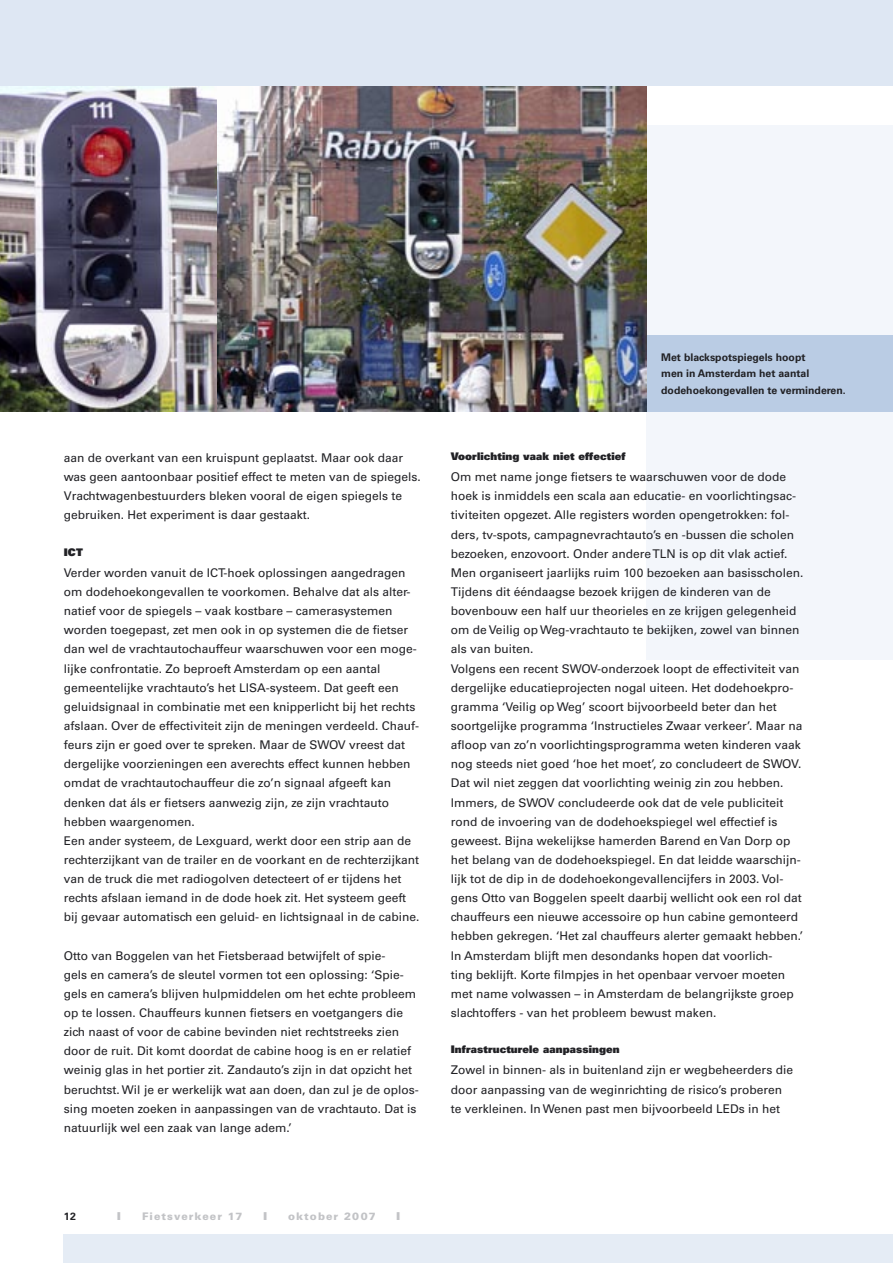
<style>
.page{position:relative;width:893px;height:1263px;background:#fff}
.page>*{position:absolute;margin:0;border:0;box-sizing:border-box;transform-origin:0 0}
.Platte_tekst{font:12px/19.2px "Univers LT";color:#212125}
.t1{font:900 10.8px "Univers LT";color:#c2c3c6;scale:1.2 1}
.Bijschriftjes{font:700 10.5px/16.5px "Univers LT";color:#212125}
.tussenkop{font:900 10.5px "Univers";letter-spacing:.01em;color:#212125}
.t2{font:900 10.5px "Univers LT";letter-spacing:.1em;color:#c2c3c6}
</style>
<div class="page">
<div style="left:0;top:0;width:893px;height:277px;background:#dee7f3"></div>
<div style="left:64px;top:1234px;width:829px;height:29px;background:#e5ecf5"></div>
<div style="left:646px;top:124px;width:247px;height:536px;background:#f3f6fb"></div>
<div style="left:637px;top:86px;width:256px;height:38px;background:#fff"></div>
<div style="left:646px;top:335px;width:247px;height:76px;background:#bacce4"></div>
<img style="left:0;top:86px;width:218px;height:325px">
<img style="left:218px;top:86px;width:428px;height:325px">
<p class="Platte_tekst" style="left:64px;top:448px;width:358px">aan de overkant van een kruispunt geplaatst. Maar ook daar was geen aantoonbaar positief effect te meten van de spiegels.<br>Vrachtwagenbestuurders bleken vooral de eigen spiegels te gebruiken. Het experiment is daar gestaakt.</p>
<p class="tussenkop" style="left:64px;top:545px;width:21px">ICT</p>
<p class="Platte_tekst" style="left:64px;top:563px;width:357px">Verder worden vanuit de ICT-hoek oplossingen aangedragen om dodehoekongevallen te voorkomen. Behalve dat als alter&shy;natief voor de spiegels – vaak kostbare – camerasystemen worden toegepast, zet men ook in op systemen die de fietser dan wel de vrachtautochauffeur waarschuwen voor een moge&shy;lijke confrontatie. Zo beproeft Amsterdam op een aantal gemeentelijke vrachtauto’s het LISA-systeem. Dat geeft een geluidsignaal in combinatie met een knipperlicht bij het rechts afslaan. Over de effectiviteit zijn de meningen verdeeld. Chauf&shy;feurs zijn er goed over te spreken. Maar de SWOV vreest dat dergelijke voorzieningen een averechts effect kunnen hebben omdat de vrachtautochauffeur die zo’n signaal afgeeft kan denken dat áls er fietsers aanwezig zijn, ze zijn vrachtauto hebben waargenomen.</p>
<p class="Platte_tekst" style="left:64px;top:831px;width:357px">Een ander systeem, de Lexguard, werkt door een strip aan de rechterzijkant van de trailer en de voorkant en de rechterzijkant van de truck die met radiogolven detecteert of er tijdens het rechts afslaan iemand in de dode hoek zit. Het systeem geeft bij gevaar automatisch een geluid- en lichtsignaal in de cabine.</p>
<p class="Platte_tekst" style="left:64px;top:946px;width:356px">Otto van Boggelen van het Fietsberaad betwijfelt of spie-<br>gels en camera’s de sleutel vormen tot een oplossing: ‘Spie&shy;gels en camera’s blijven hulpmiddelen om het echte probleem op te lossen. Chauffeurs kunnen fietsers en voetgangers die zich naast of voor de cabine bevinden niet rechtstreeks zien door de ruit. Dit komt doordat de cabine hoog is en er relatief weinig glas in het portier zit. Zandauto’s zijn in dat opzicht het beruchtst. Wil je er werkelijk wat aan doen, dan zul je de oplos&shy;sing moeten zoeken in aanpassingen van de vrachtauto. Dat is natuurlijk wel een zaak van lange adem.’</p>
<p class="Bijschriftjes" style="left:661px;top:349px;width:186px">Met blackspotspiegels hoopt<br>men in Amsterdam het aantal dodehoekongevallen te verminderen.</p>
<p class="tussenkop" style="left:451px;top:449px;width:176px">Voorlichting vaak niet effectief</p>
<p class="Platte_tekst" style="left:451px;top:467px;width:354px">Om met name jonge fietsers te waarschuwen voor de dode hoek is inmiddels een scala aan educatie- en voorlichtingsac&shy;tiviteiten opgezet. Alle registers worden opengetrokken: fol&shy;ders, tv-spots, campagnevrachtauto’s en -bussen die scholen bezoeken, enzovoort. Onder andere TLN is op dit vlak actief.<br>Men organiseert jaarlijks ruim 100 bezoeken aan basisscholen.<br>Tijdens dit ééndaagse bezoek krijgen de kinderen van de bovenbouw een half uur theorieles en ze krijgen gelegenheid om de Veilig op Weg-vrachtauto te bekijken, zowel van binnen als van buiten.<br>Volgens een recent SWOV-onderzoek loopt de effectiviteit van dergelijke educatieprojecten nogal uiteen. Het dodehoekpro&shy;gramma ‘Veilig op Weg’ scoort bijvoorbeeld beter dan het soortgelijke programma ‘Instructieles Zwaar verkeer’. Maar na afloop van zo’n voorlichtingsprogramma weten kinderen vaak nog steeds niet goed ‘hoe het moet’, zo concludeert de SWOV.</p>
<p class="Platte_tekst" style="left:451px;top:774px;width:354px">Dat wil niet zeggen dat voorlichting weinig zin zou hebben.<br>Immers, de SWOV concludeerde ook dat de vele publiciteit rond de invoering van de dodehoekspiegel wel effectief is geweest. Bijna wekelijkse hamerden Barend en Van Dorp op het belang van de dodehoekspiegel. En dat leidde waarschijn&shy;lijk tot de dip in de dodehoekongevallencijfers in 2003. Vol&shy;gens Otto van Boggelen speelt daarbij wellicht ook een rol dat chauffeurs een nieuwe accessoire op hun cabine gemonteerd hebben gekregen. ‘Het zal chauffeurs alerter gemaakt hebben.’</p>
<p class="Platte_tekst" style="left:451px;top:946px;width:345px">In Amsterdam blijft men desondanks hopen dat voorlich&shy;ting beklijft. Korte filmpjes in het openbaar vervoer moeten met name volwassen – in Amsterdam de belangrijkste groep slachtoffers - van het probleem bewust maken.</p>
<p class="tussenkop" style="left:451px;top:1042px;width:170px">Infrastructurele aanpassingen</p>
<p class="Platte_tekst" style="left:451px;top:1061px;width:344px">Zowel in binnen- als in buitenland zijn er wegbeheerders die door aanpassing van de weginrichting de risico’s proberen te verkleinen. In Wenen past men bijvoorbeeld LEDs in het</p>
<p class="Bijschriftjes" style="left:64px;top:1208px;width:14px">12</p>
<p class="t1" style="left:117px;top:1209px;width:5px">I</p>
<p class="t2" style="left:142px;top:1209px;width:102px">Fietsverkeer 17</p>
<p class="t1" style="left:263px;top:1209px;width:5px">I</p>
<p class="t2" style="left:288px;top:1209px;width:89px">oktober 2007</p>
<p class="t1" style="left:396px;top:1209px;width:5px">I</p>
</div>
